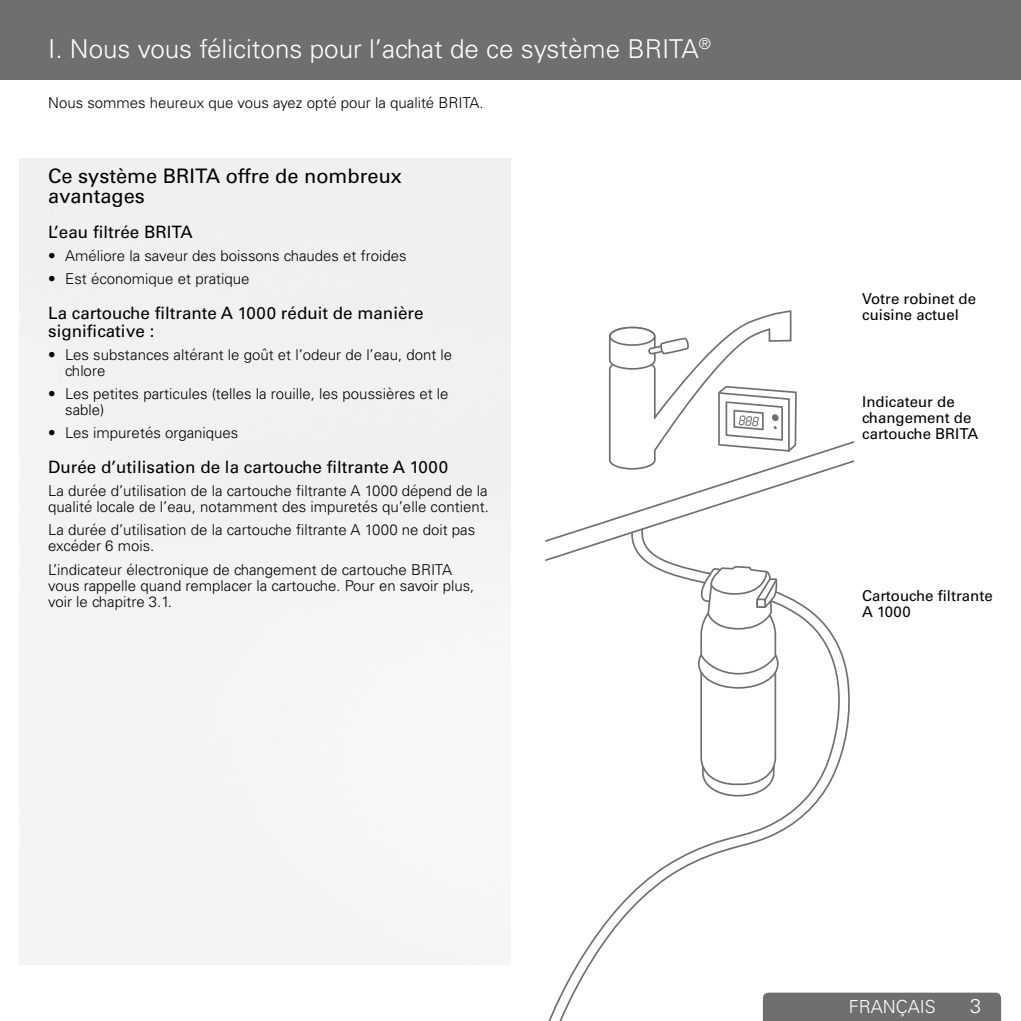
<style>
.page{position:relative;width:1021px;height:1021px;background:#fff}
.page>*{position:absolute;margin:0;border:0;box-sizing:border-box;transform-origin:0 0}
.t1{font:300 26px "Univers CE";color:#fff}
.t2{font:500 20px/20px "Univers CE";color:#000}
.t3{font:300 20px "Univers";color:#fff}
.t4{font:300 18px "Univers";color:#fff}
.t5{font:500 17px/18px "Univers CE";color:#000}
.t6{font:300 15px/16px "Univers CE";color:#000}
.t7{font:500 15px/16px "Univers CE";color:#000}
</style>
<div class="page">
<div style="left:0;top:0;width:1020px;height:79px;background:#6f6f6e"></div>
<div style="left:851px;top:992px;width:150px;height:28px;background:#6f6f6e"></div>
<svg style="left:549px;top:797px;width:302px;height:223px"></svg>
<svg style="left:545px;top:310px;width:308px;height:487px"></svg>
<h1 class="t1" style="left:48px;top:34px;width:664px">I. Nous vous félicitons pour l’achat de ce système BRITA<sup>®</sup></h1>
<p class="t6" style="left:48px;top:95px;width:437px">Nous sommes heureux que vous ayez opté pour la qualité BRITA.</p>
<h2 class="t2" style="left:48px;top:166px;width:355px">Ce système BRITA offre de nombreux avantages</h2>
<p class="t5" style="left:48px;top:223px;width:146px">L’eau filtrée BRITA</p>
<p class="t6" style="left:48px;top:248px;width:360px">• Améliore la saveur des boissons chaudes et froides</p>
<p class="t6" style="left:48px;top:271px;width:203px">• Est économique et pratique</p>
<p class="t5" style="left:48px;top:304px;width:377px">La cartouche filtrante A 1000 réduit de manière significative :</p>
<p class="t6" style="left:65px;top:347px;width:388px;text-indent:-17px">• Les substances altérant le goût et l’odeur de l’eau, dont le chlore</p>
<p class="t6" style="left:65px;top:386px;width:385px;text-indent:-17px">• Les petites particules (telles la rouille, les poussières et le sable)</p>
<p class="t6" style="left:48px;top:425px;width:192px">• Les impuretés organiques</p>
<p class="t5" style="left:48px;top:458px;width:401px">Durée d’utilisation de la cartouche filtrante A 1000</p>
<p class="t6" style="left:48px;top:483px;width:442px">La durée d’utilisation de la cartouche filtrante A 1000 dépend de la qualité locale de l’eau, notamment des impuretés qu’elle contient.</p>
<p class="t6" style="left:48px;top:522px;width:428px">La durée d’utilisation de la cartouche filtrante A 1000 ne doit pas excéder 6 mois.</p>
<p class="t6" style="left:48px;top:561px;width:428px">L’indicateur électronique de changement de cartouche BRITA vous rappelle quand remplacer la cartouche. Pour en savoir plus, voir le chapitre 3.1.</p>
<p class="t7" style="left:862px;top:291px;width:115px">Votre robinet de cuisine actuel</p>
<p class="t7" style="left:862px;top:394px;width:118px">Indicateur de changement de cartouche BRITA</p>
<p class="t7" style="left:862px;top:588px;width:132px">Cartouche filtrante<br>A 1000</p>
<p class="t4" style="left:848px;top:995px;width:89px">FRANÇAIS</p>
<h2 class="t3" style="left:970px;top:993px;width:13px">3</h2>
</div>
